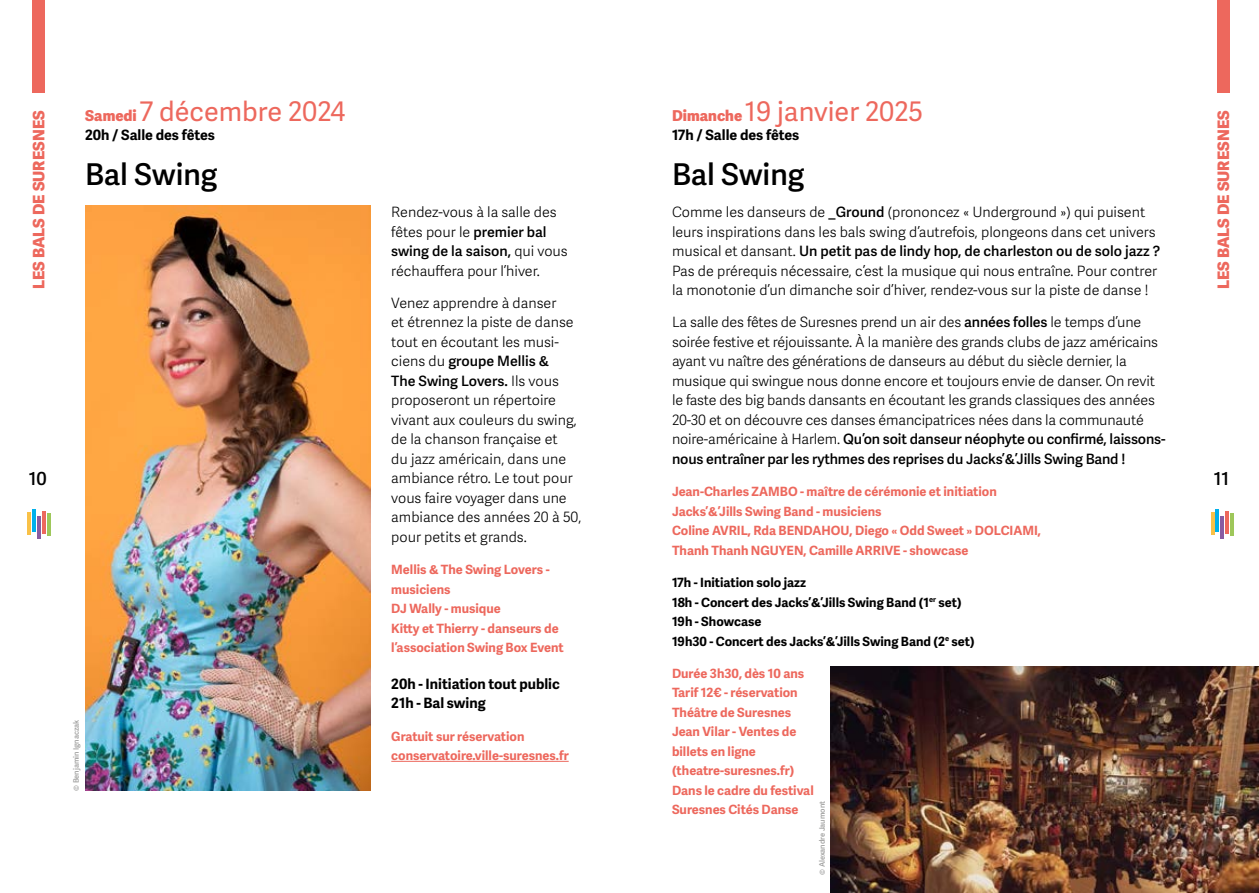
<style>
.page{position:relative;width:1259px;height:893px;background:#fff}
.page>*{position:absolute;margin:0;border:0;box-sizing:border-box;transform-origin:0 0}
.t1{font:600 30px "Adelle Sans Devanagari";color:#000}
.t2{font:27px "Adelle Sans Devanagari";color:#ed685d}
.t3{font:600 18px "Adelle Sans Devanagari";color:#000}
.t4{font:800 15.9px "Adelle Sans Devanagari";color:#ed685d}
.t5{font:300 14.25px/19.5px "Adelle Sans Devanagari";letter-spacing:-.01em;color:#000}
.t6{font:700 14.25px/19.5px "Adelle Sans Devanagari";color:#000}
.t7{font:700 12.75px/19.5px "Adelle Sans Devanagari";color:#ed685d}
.t8{font:700 12.75px/19.5px "Adelle Sans Devanagari";color:#000}
.t9{font:600 7.5px "Adelle Sans Devanagari";color:#9d9d9c}
.s1{font-weight:800;font-size:15px}
.s2{font-weight:600}
</style>
<div class="page">
<hr style="left:47px;top:513px;width:3px;height:23px;background:#9ec75a">
<hr style="left:42px;top:511px;width:3px;height:23px;background:#ed685d">
<hr style="left:37px;top:516px;width:3px;height:22px;background:#885ca2">
<hr style="left:32px;top:509px;width:3px;height:23px;background:#00b0eb">
<hr style="left:27px;top:512px;width:3px;height:23px;background:#f9c147">
<div style="left:32px;top:0;width:13px;height:92px;background:#ed685d"></div>
<hr style="left:1230px;top:513px;width:4px;height:23px;background:#9ec75a">
<hr style="left:1225px;top:511px;width:4px;height:23px;background:#ed685d">
<hr style="left:1220px;top:516px;width:4px;height:22px;background:#885ca2">
<hr style="left:1215px;top:509px;width:4px;height:23px;background:#00b0eb">
<hr style="left:1211px;top:512px;width:3px;height:23px;background:#f9c147">
<div style="left:1217px;top:0;width:13px;height:92px;background:#ed685d"></div>
<hr style="left:391px;top:761px;width:178px;height:1px;background:#ed685d">
<img style="left:85px;top:205px;width:285px;height:585px">
<img style="left:830px;top:666px;width:429px;height:227px">
<p class="t4" style="left:30px;top:289px;width:180px;rotate:-90deg">LES BALS DE SURESNES</p>
<h2 class="t2" style="left:85px;top:91px;width:262px"><span class="s1">Samedi</span> 7 décembre 2024</h2>
<p class="t6" style="left:85px;top:126px;width:131px">20h / Salle des fêtes</p>
<h1 class="t1" style="left:85px;top:157px;width:134px">Bal Swing</h1>
<p class="t3" style="left:29px;top:468px;width:19px">10</p>
<p class="t9" style="left:72px;top:791px;width:73px;rotate:-90deg">© Benjamin Ignaczak</p>
<p class="t5" style="left:391px;top:203px;width:178px">Rendez-vous à la salle des fêtes pour le <span class="s2">premier bal swing de la saison,</span> qui vous réchauffera pour l’hiver.</p>
<p class="t5" style="left:391px;top:294px;width:192px">Venez apprendre à danser<br>et étrennez la piste de danse tout en écoutant les musi&shy;ciens du <span class="s2">groupe Mellis &amp;<br>The Swing Lovers.</span> Ils vous proposeront un répertoire vivant aux couleurs du swing, de la chanson française et<br>du jazz américain, dans une ambiance rétro. Le tout pour vous faire voyager dans une ambiance des années 20 à 50, pour petits et grands.</p>
<p class="t7" style="left:391px;top:560px;width:174px">Mellis &amp; The Swing Lovers - musiciens<br>DJ Wally - musique<br>Kitty et Thierry - danseurs de l’association Swing Box Event</p>
<p class="t6" style="left:391px;top:674px;width:170px">20h - Initiation tout public<br>21h - Bal swing</p>
<p class="t7" style="left:391px;top:726px;width:179px">Gratuit sur réservation conservatoire.ville-suresnes.fr</p>
<h2 class="t2" style="left:672px;top:91px;width:253px"><span class="s1">Dimanche</span> 19 janvier 2025</h2>
<p class="t6" style="left:672px;top:126px;width:129px">17h / Salle des fêtes</p>
<h1 class="t1" style="left:672px;top:157px;width:134px">Bal Swing</h1>
<p class="t5" style="left:672px;top:203px;width:490px">Comme les danseurs de <span class="s2">_Ground</span> (prononcez « Underground ») qui puisent leurs inspirations dans les bals swing d’autrefois, plongeons dans cet univers musical et dansant. <span class="s2">Un petit pas de lindy hop, de charleston ou de solo jazz ?<br></span>Pas de prérequis nécessaire, c’est la musique qui nous entraîne. Pour contrer la monotonie d’un dimanche soir d’hiver, rendez-vous sur la piste de danse !</p>
<p class="t5" style="left:672px;top:314px;width:495px">La salle des fêtes de Suresnes prend un air des <span class="s2">années folles</span> le temps d’une soirée festive et réjouissante. À la manière des grands clubs de jazz américains ayant vu naître des générations de danseurs au début du siècle dernier, la musique qui swingue nous donne encore et toujours envie de danser. On revit le faste des big bands dansants en écoutant les grands classiques des années 20-30 et on découvre ces danses émancipatrices nées dans la communauté noire-américaine à Harlem. <span class="s2">Qu’on soit danseur néophyte ou confirmé, laissons&shy;nous entraîner par les rythmes des reprises du Jacks’&amp;’Jills Swing Band !</span></p>
<p class="t7" style="left:672px;top:482px;width:370px">Jean-Charles ZAMBO - maître de cérémonie et initiation Jacks’&amp;’Jills Swing Band - musiciens<br>Coline AVRIL, Rda BENDAHOU, Diego « Odd Sweet » DOLCIAMI, Thanh Thanh NGUYEN, Camille ARRIVE - showcase</p>
<p class="t8" style="left:672px;top:573px;width:304px">17h - Initiation solo jazz<br>18h - Concert des Jacks’&amp;’Jills Swing Band (1<sup>er</sup> set)<br>19h - Showcase<br>19h30 - Concert des Jacks’&amp;’Jills Swing Band (2<sup>e</sup> set)</p>
<p class="t7" style="left:672px;top:664px;width:143px">Durée 3h30, dès 10 ans<br>Tarif 12€ - réservation<br>Théâtre de Suresnes<br>Jean Vilar - Ventes de billets en ligne (theatre-suresnes.fr)<br>Dans le cadre du festival<br>Suresnes Cités Danse</p>
<p class="t9" style="left:818px;top:875px;width:75px;rotate:-90deg">© Alexandre Jaumont</p>
<p class="t4" style="left:1214px;top:289px;width:180px;rotate:-90deg">LES BALS DE SURESNES</p>
<p class="t3" style="left:1213px;top:468px;width:17px">11</p>
</div>
